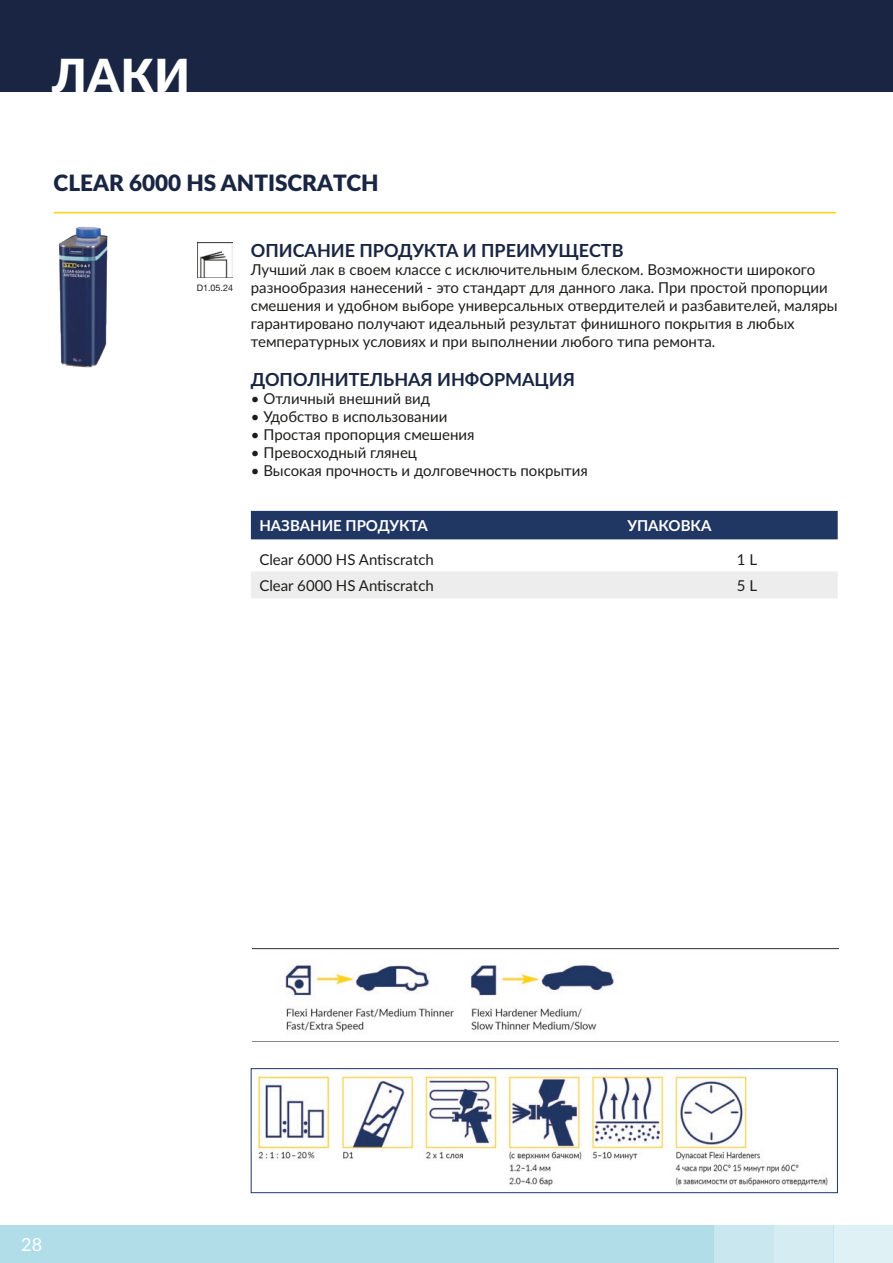
<style>
.page{position:relative;width:893px;height:1263px;background:#fff}
.page>*{position:absolute;margin:0;border:0;box-sizing:border-box;transform-origin:0 0}
.t1{font:900 45.6px "Lato";color:#fff}
.t2{font:900 22.5px "Lato";color:#192542}
.t3{font:700 18px "Lato";color:#192542}
.t4{font:18px "Lato";color:#fff}
.t5{font:15px/18px "Lato";color:#1d1d1b}
.t6{font:700 15px "Lato";color:#fff}
.t7{font:9px "Helvetica Neue LTW1 G";color:#1d1d1b}
</style>
<div class="page">
<div style="left:0;top:0;width:893px;height:91px;background:#192542"></div>
<div style="left:0;top:1225px;width:714px;height:38px;background:#b1dde8"></div>
<div style="left:714px;top:1225px;width:60px;height:38px;background:#c8e7ee"></div>
<div style="left:774px;top:1225px;width:60px;height:38px;background:#d4ecf2"></div>
<div style="left:834px;top:1225px;width:59px;height:38px;background:#e0f1f5"></div>
<hr style="left:54px;top:212px;width:782px;height:1px;background:#ffd50a">
<img style="left:58px;top:226px;width:50px;height:142px">
<img style="left:197px;top:242px;width:35px;height:35px">
<div style="left:251px;top:511px;width:587px;height:28px;background:#203663"></div>
<div style="left:251px;top:571px;width:587px;height:27px;background:#ededed"></div>
<img style="left:252px;top:948px;width:587px;height:94px">
<img style="left:257px;top:1071px;width:571px;height:118px">
<div style="left:251px;top:1068px;width:587px;height:125px;border:1px solid #203663"></div>
<h1 class="t1" style="left:52px;top:41px;width:139px">ЛАКИ</h1>
<h2 class="t2" style="left:54px;top:165px;width:326px">CLEAR 6000 HS ANTISCRATCH</h2>
<p class="t7" style="left:197px;top:282px;width:38px">D1.05.24</p>
<p class="t3" style="left:251px;top:237px;width:374px">ОПИСАНИЕ ПРОДУКТА И ПРЕИМУЩЕСТВ</p>
<p class="t5" style="left:251px;top:260px;width:588px">Лучший лак в своем классе с исключительным блеском. Возможности широкого разнообразия нанесений - это стандарт для данного лака. При простой пропорции смешения и удобном выборе универсальных отвердителей и разбавителей, маляры гарантировано получают идеальный результат финишного покрытия в любых температурных условиях и при выполнении любого типа ремонта.</p>
<p class="t3" style="left:251px;top:366px;width:326px">ДОПОЛНИТЕЛЬНАЯ ИНФОРМАЦИЯ</p>
<p class="t5" style="left:251px;top:389px;width:181px">• Отличный внешний вид</p>
<p class="t5" style="left:251px;top:407px;width:198px">• Удобство в использовании</p>
<p class="t5" style="left:251px;top:425px;width:225px">• Простая пропорция смешения</p>
<p class="t5" style="left:251px;top:443px;width:168px">• Превосходный глянец</p>
<p class="t5" style="left:251px;top:461px;width:338px">• Высокая прочность и долговечность покрытия</p>
<p class="t6" style="left:259px;top:514px;width:170px">НАЗВАНИЕ ПРОДУКТА</p>
<p class="t6" style="left:627px;top:514px;width:86px">УПАКОВКА</p>
<p class="t5" style="left:259px;top:550px;width:176px">Clear 6000 HS Antiscratch</p>
<p class="t5" style="left:737px;top:550px;width:22px">1 L</p>
<p class="t5" style="left:259px;top:576px;width:176px">Clear 6000 HS Antiscratch</p>
<p class="t5" style="left:737px;top:576px;width:22px">5 L</p>
<p class="t4" style="left:21px;top:1232px;width:22px">28</p>
</div>
